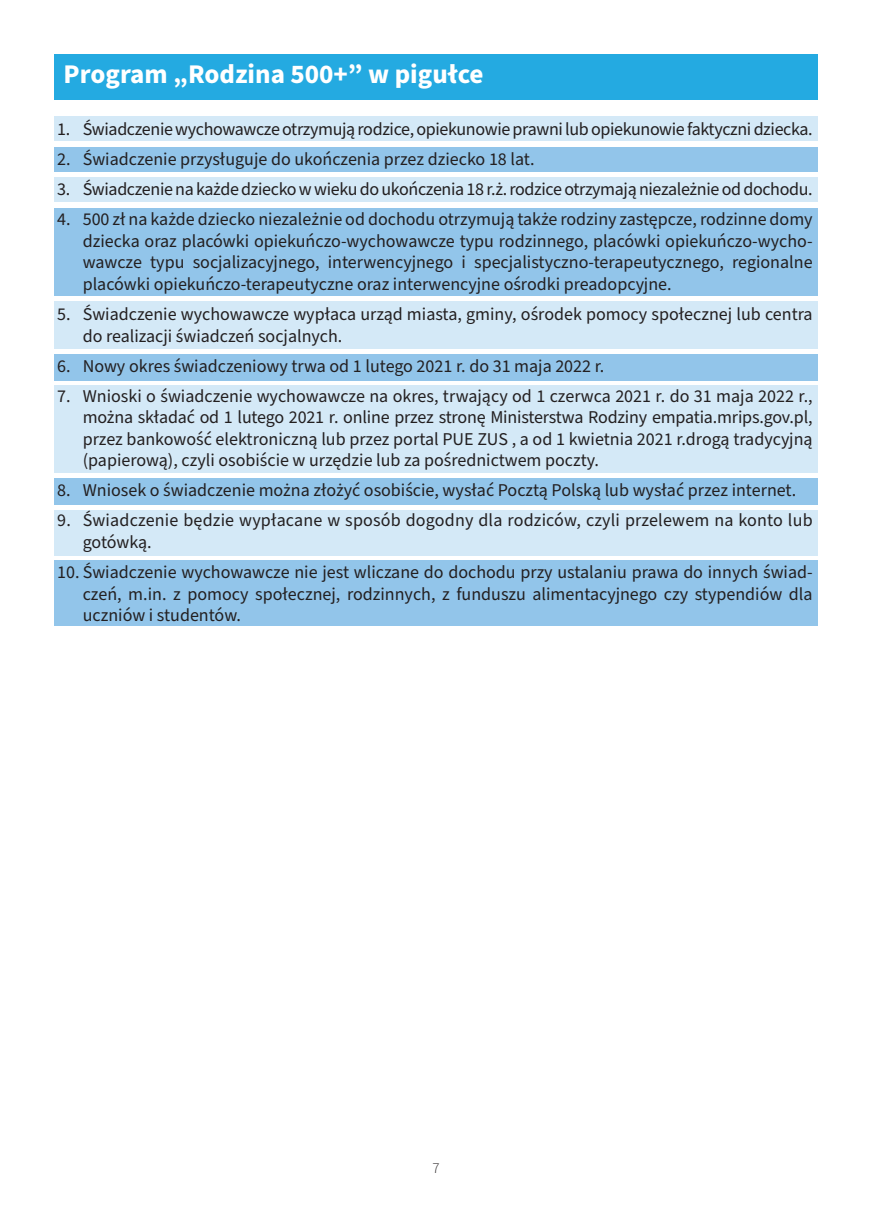
<style>
.page{position:relative;width:872px;height:1212px;background:#fff}
.page>*{position:absolute;margin:0;border:0;box-sizing:border-box;transform-origin:0 0}
.t1{font:700 27px "Source Sans Pro";color:#fff}
.t2{font:18px/21.6px "Source Sans Pro";color:#231f20;text-align:justify}
.t3{font:18px "Source Sans Pro";letter-spacing:-.02em;color:#231f20}
.t4{font:300 15px "Source Sans Pro";color:#231f20}
</style>
<div class="page">
<div style="left:54px;top:54px;width:764px;height:45px;background:#24aae1"></div>
<div style="left:54px;top:147px;width:764px;height:24px;background:#92c5ea"></div>
<div style="left:54px;top:208px;width:764px;height:88px;background:#92c5ea"></div>
<div style="left:54px;top:354px;width:764px;height:27px;background:#92c5ea"></div>
<div style="left:54px;top:478px;width:764px;height:27px;background:#92c5ea"></div>
<div style="left:54px;top:560px;width:764px;height:65px;background:#92c5ea"></div>
<div style="left:54px;top:117px;width:764px;height:24px;background:#d4e9f7"></div>
<div style="left:54px;top:178px;width:764px;height:24px;background:#d4e9f7"></div>
<div style="left:54px;top:301px;width:764px;height:48px;background:#d4e9f7"></div>
<div style="left:54px;top:385px;width:764px;height:88px;background:#d4e9f7"></div>
<div style="left:54px;top:510px;width:764px;height:45px;background:#d4e9f7"></div>
<h1 class="t1" style="left:64px;top:56px;width:421px">Program „Rodzina 500+” w pigułce</h1>
<p class="t3" style="left:57px;top:117px;width:757px">1. Świadczenie wychowawcze otrzymują rodzice, opiekunowie prawni lub opiekunowie faktyczni dziecka.</p>
<p class="t2" style="left:57px;top:149px;width:479px">2. Świadczenie przysługuje do ukończenia przez dziecko 18 lat.</p>
<p class="t3" style="left:57px;top:177px;width:757px">3. Świadczenie na każde dziecko w wieku do ukończenia 18 r.ż. rodzice otrzymają niezależnie od dochodu.</p>
<p class="t2" style="left:83px;top:209px;width:731px;text-indent:-26px">4. 500 zł na każde dziecko niezależnie od dochodu otrzymują także rodziny zastępcze, rodzinne domy dziecka oraz placówki opiekuńczo-wychowawcze typu rodzinnego, placówki opiekuńczo-wycho&shy;wawcze typu socjalizacyjnego, interwencyjnego i specjalistyczno-terapeutycznego, regionalne placówki opiekuńczo-terapeutyczne oraz interwencyjne ośrodki preadopcyjne.</p>
<p class="t2" style="left:83px;top:304px;width:731px;text-indent:-26px">5. Świadczenie wychowawcze wypłaca urząd miasta, gminy, ośrodek pomocy społecznej lub centra do realizacji świadczeń socjalnych.</p>
<p class="t2" style="left:57px;top:355px;width:549px">6. Nowy okres świadczeniowy trwa od 1 lutego 2021 r. do 31 maja 2022 r.</p>
<p class="t2" style="left:83px;top:385px;width:731px;text-indent:-26px">7. Wnioski o świadczenie wychowawcze na okres, trwający od 1 czerwca 2021 r. do 31 maja 2022 r., można składać od 1 lutego 2021 r. online przez stronę Ministerstwa Rodziny empatia.mrips.gov.pl, przez bankowość elektroniczną lub przez portal PUE ZUS , a od 1 kwietnia 2021 r.drogą tradycyjną (papierową), czyli osobiście w urzędzie lub za pośrednictwem poczty.</p>
<p class="t2" style="left:57px;top:480px;width:740px">8. Wniosek o świadczenie można złożyć osobiście, wysłać Pocztą Polską lub wysłać przez internet.</p>
<p class="t2" style="left:83px;top:510px;width:731px;text-indent:-26px">9. Świadczenie będzie wypłacane w sposób dogodny dla rodziców, czyli przelewem na konto lub gotówką.</p>
<p class="t2" style="left:83px;top:562px;width:731px;text-indent:-26px">10. Świadczenie wychowawcze nie jest wliczane do dochodu przy ustalaniu prawa do innych świad&shy;czeń, m.in. z pomocy społecznej, rodzinnych, z funduszu alimentacyjnego czy stypendiów dla uczniów i studentów.</p>
<p class="t4" style="left:432px;top:1158px;width:9px">7</p>
</div>
